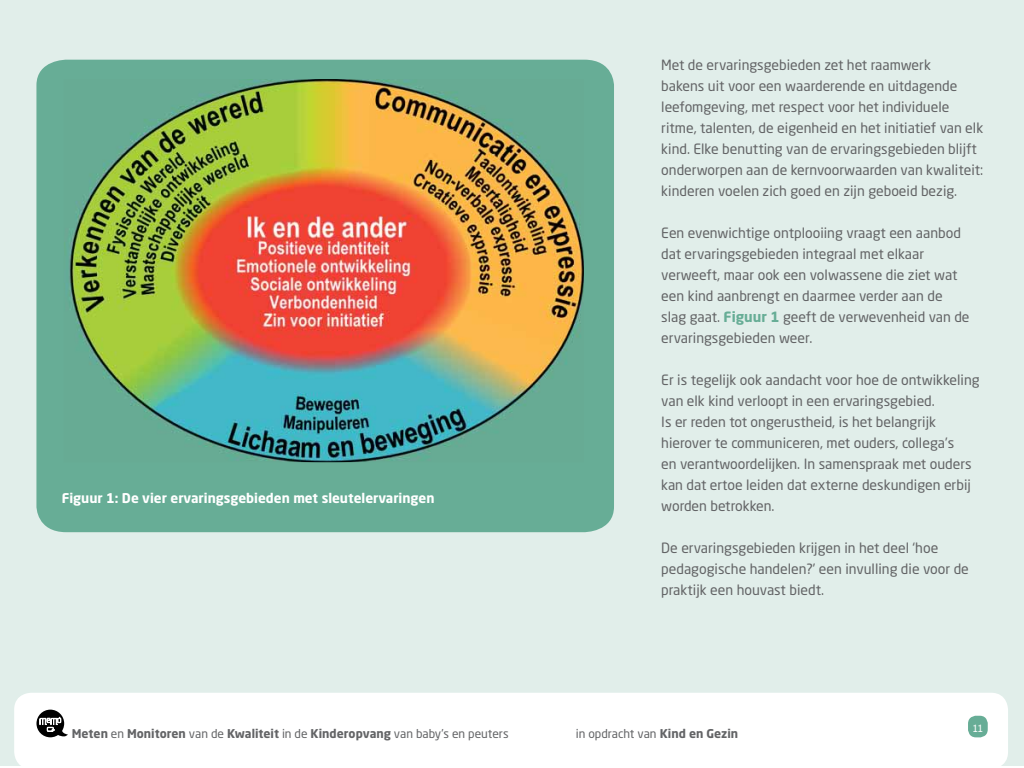
<style>
.page{position:relative;width:1024px;height:768px;background:#fff}
.page>*{position:absolute;margin:0;border:0;box-sizing:border-box;transform-origin:0 0}
.t1{font:14px/21px "Neo Sans Pro";color:#636466}
.t2{font:700 13.3px "Neo Sans Pro";color:#fff}
.t3{font:700 12px "Neo Sans Pro";color:#636466}
.t4{font:12px "Neo Sans Pro";color:#636466}
.t5{font:10px "Verdana";color:#fff}
.s1{font-weight:700;color:#67ad96}
.s2{font-weight:400}
.s3{font-weight:700}
</style>
<div class="page">
<div style="left:0;top:0;width:1024px;height:766px;background:#e1eeea"></div>
<div style="left:14px;top:693px;width:994px;height:73px;background:#fff"></div>
<div style="left:968px;top:716px;width:20px;height:21px;background:#67ad96;border-radius:8px"></div>
<div style="left:36px;top:710px;width:28px;height:27px;background:#000;border-radius:50%"></div>
<svg style="left:39px;top:717px;width:29px;height:19px"></svg>
<div style="left:36px;top:60px;width:578px;height:472px;background:#67ad96"></div>
<img style="left:64px;top:79px;width:520px;height:383px">
<p class="t2" style="left:62px;top:490px;width:374px">Figuur 1: De vier ervaringsgebieden met sleutelervaringen</p>
<p class="t1" style="left:661px;top:54px;width:324px">Met de ervaringsgebieden zet het raamwerk<br>bakens uit voor een waarderende en uitdagende leefomgeving, met respect voor het individuele ritme, talenten, de eigenheid en het initiatief van elk kind. Elke benutting van de ervaringsgebieden blijft onderworpen aan de kernvoorwaarden van kwaliteit: kinderen voelen zich goed en zijn geboeid bezig.</p>
<p class="t1" style="left:661px;top:222px;width:310px">Een evenwichtige ontplooiing vraagt een aanbod dat ervaringsgebieden integraal met elkaar verweeft, maar ook een volwassene die ziet wat een kind aanbrengt en daarmee verder aan de slag gaat. <span class="s1">Figuur 1</span> geeft de verwevenheid van de ervaringsgebieden weer.</p>
<p class="t1" style="left:661px;top:369px;width:320px">Er is tegelijk ook aandacht voor hoe de ontwikkeling van elk kind verloopt in een ervaringsgebied.<br>Is er reden tot ongerustheid, is het belangrijk hierover te communiceren, met ouders, collega’s<br>en verantwoordelijken. I n samenspraak met ouders kan dat ertoe leiden dat externe deskundigen erbij worden betrokken.</p>
<p class="t1" style="left:661px;top:537px;width:309px">De ervaringsgebieden krijgen in het deel ‘hoe pedagogische handelen?’ een invulling die voor de praktijk een houvast biedt.</p>
<p class="t3" style="left:72px;top:726px;width:438px">Meten <span class="s2">en</span> Monitoren <span class="s2">van de</span> Kwaliteit <span class="s2">in de</span> Kinderopvang <span class="s2">van baby’s en peuters</span></p>
<p class="t4" style="left:576px;top:726px;width:164px">in opdracht van <span class="s3">Kind en Gezin</span></p>
<p class="t5" style="left:972px;top:721px;width:13px">11</p>
</div>
